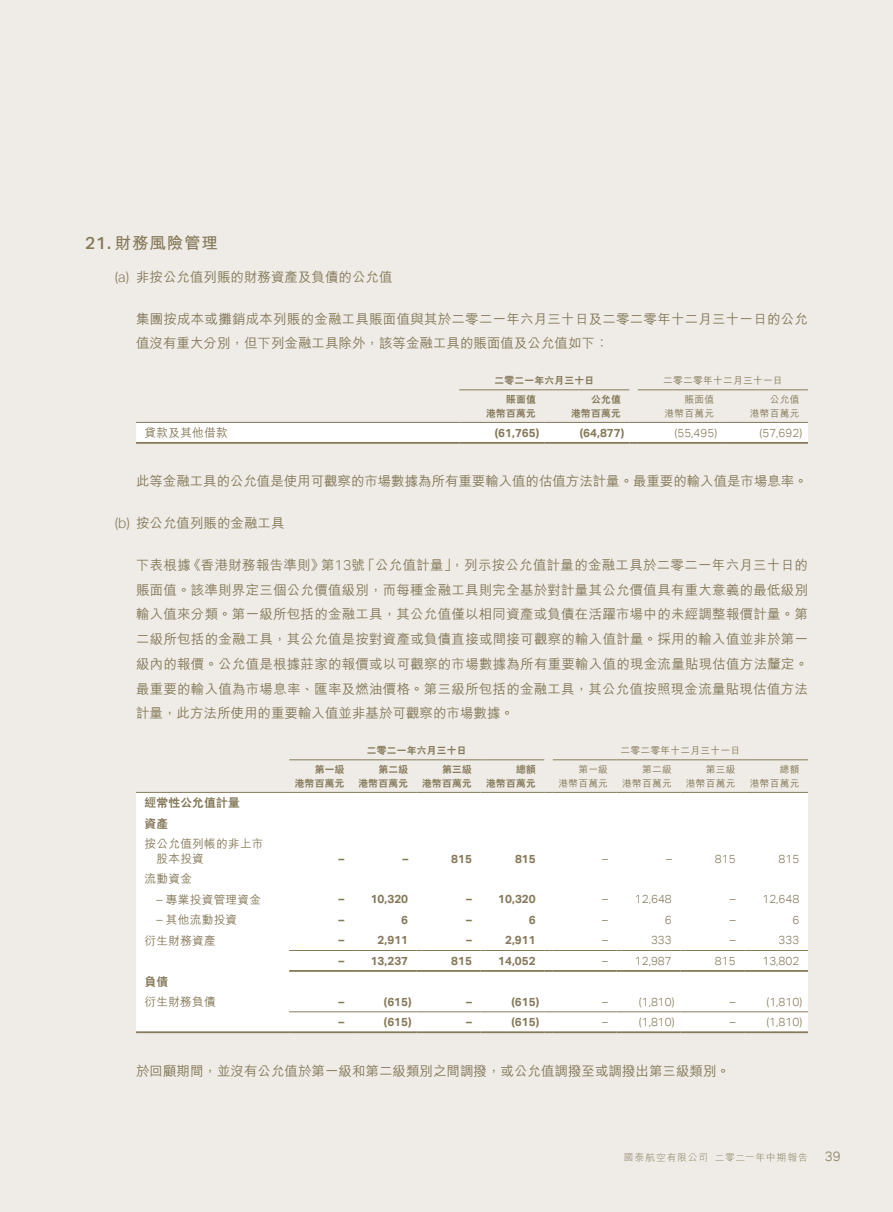
<style>
.page{position:relative;width:893px;height:1212px;background:#efece7}
.page>*{position:absolute;margin:0;border:0;box-sizing:border-box;transform-origin:0 0}
.t1{font:700 16.5px "M Hei HK";letter-spacing:.05em;color:#867a5b}
.t2{font:500 13.5px/24.8px "M Hei HK";color:#867a5b}
.t3{font:300 13.5px "Cathay Pacific";color:#867a5b}
.t4{font:300 11.7px "Cathay Pacific";color:#867a5b}
.t5{font:700 11.7px "Cathay Pacific";color:#867a5b}
.t6{font:500 11.7px/15px "M Hei HK";letter-spacing:.02em;color:#867a5b}
.t7{font:800 11.7px/20.4px "C Hei 2 HK";letter-spacing:.02em;color:#867a5b}
.t8{font:500 9.75px/14.1px "M Hei HK";letter-spacing:.025em;color:#867a5b;text-align:right}
.t9{font:800 9.75px/14.1px "C Hei 2 HK";letter-spacing:.025em;color:#867a5b;text-align:right}
.t10{font:300 9.75px "M Hei HK";letter-spacing:.09em;color:#867a5b}
.s1{font-family:"Cathay Pacific";font-weight:500;font-size:17.4px}
.s2{font-family:"Cathay Pacific";font-weight:300;font-size:14.25px}
.s3{font-family:"Cathay Pacific";font-weight:300;font-size:12.45px}
</style>
<div class="page">
<hr style="left:459px;top:390px;width:85px;height:1px;background:#867a5b">
<hr style="left:544px;top:390px;width:85px;height:1px;background:#867a5b">
<hr style="left:638px;top:390px;width:85px;height:1px;background:#867a5b">
<hr style="left:723px;top:390px;width:85px;height:1px;background:#867a5b">
<svg style="left:136px;top:422px;width:672px;height:22px;background:#f1f0ed"></svg>
<hr style="left:638px;top:442px;width:85px;height:2px;background:#867a5b">
<hr style="left:723px;top:442px;width:85px;height:2px;background:#867a5b">
<div style="left:136px;top:793px;width:672px;height:238px;background:#fff"></div>
<hr style="left:289px;top:759px;width:64px;height:1px;background:#867a5b">
<hr style="left:353px;top:759px;width:64px;height:1px;background:#867a5b">
<hr style="left:417px;top:759px;width:63px;height:1px;background:#867a5b">
<hr style="left:480px;top:759px;width:64px;height:1px;background:#867a5b">
<hr style="left:553px;top:759px;width:64px;height:1px;background:#867a5b">
<hr style="left:617px;top:759px;width:63px;height:1px;background:#867a5b">
<hr style="left:680px;top:759px;width:64px;height:1px;background:#867a5b">
<hr style="left:744px;top:759px;width:64px;height:1px;background:#867a5b">
<hr style="left:136px;top:792px;width:153px;height:1px;background:#867a5b">
<hr style="left:289px;top:792px;width:64px;height:1px;background:#867a5b">
<hr style="left:353px;top:792px;width:64px;height:1px;background:#867a5b">
<hr style="left:417px;top:792px;width:63px;height:1px;background:#867a5b">
<hr style="left:480px;top:792px;width:64px;height:1px;background:#867a5b">
<hr style="left:553px;top:792px;width:64px;height:1px;background:#867a5b">
<hr style="left:617px;top:792px;width:63px;height:1px;background:#867a5b">
<hr style="left:680px;top:792px;width:64px;height:1px;background:#867a5b">
<hr style="left:744px;top:792px;width:64px;height:1px;background:#867a5b">
<hr style="left:289px;top:950px;width:64px;height:1px;background:#867a5b">
<hr style="left:353px;top:950px;width:64px;height:1px;background:#867a5b">
<hr style="left:417px;top:950px;width:63px;height:1px;background:#867a5b">
<hr style="left:480px;top:950px;width:64px;height:1px;background:#867a5b">
<hr style="left:553px;top:950px;width:64px;height:1px;background:#867a5b">
<hr style="left:617px;top:950px;width:63px;height:1px;background:#867a5b">
<hr style="left:680px;top:950px;width:64px;height:1px;background:#867a5b">
<hr style="left:744px;top:950px;width:64px;height:1px;background:#867a5b">
<hr style="left:289px;top:1011px;width:64px;height:1px;background:#867a5b">
<hr style="left:353px;top:1011px;width:64px;height:1px;background:#867a5b">
<hr style="left:417px;top:1011px;width:63px;height:1px;background:#867a5b">
<hr style="left:480px;top:1011px;width:64px;height:1px;background:#867a5b">
<hr style="left:553px;top:1011px;width:64px;height:1px;background:#867a5b">
<hr style="left:617px;top:1011px;width:63px;height:1px;background:#867a5b">
<hr style="left:680px;top:1011px;width:64px;height:1px;background:#867a5b">
<hr style="left:744px;top:1011px;width:64px;height:1px;background:#867a5b">
<hr style="left:136px;top:1031px;width:153px;height:2px;background:#867a5b">
<hr style="left:289px;top:1031px;width:64px;height:2px;background:#867a5b">
<hr style="left:353px;top:1031px;width:64px;height:2px;background:#867a5b">
<hr style="left:417px;top:1031px;width:63px;height:2px;background:#867a5b">
<hr style="left:480px;top:1031px;width:64px;height:2px;background:#867a5b">
<svg style="left:544px;top:1031px;width:9px;height:2px"></svg>
<hr style="left:553px;top:1031px;width:64px;height:2px;background:#867a5b">
<hr style="left:617px;top:1031px;width:63px;height:2px;background:#867a5b">
<hr style="left:680px;top:1031px;width:64px;height:2px;background:#867a5b">
<hr style="left:744px;top:1031px;width:64px;height:2px;background:#867a5b">
<hr style="left:289px;top:970px;width:64px;height:2px;background:#867a5b">
<hr style="left:353px;top:970px;width:64px;height:2px;background:#867a5b">
<hr style="left:417px;top:970px;width:63px;height:2px;background:#867a5b">
<hr style="left:480px;top:970px;width:64px;height:2px;background:#867a5b">
<svg style="left:544px;top:970px;width:9px;height:2px"></svg>
<hr style="left:553px;top:970px;width:64px;height:2px;background:#867a5b">
<hr style="left:617px;top:970px;width:63px;height:2px;background:#867a5b">
<hr style="left:680px;top:970px;width:64px;height:2px;background:#867a5b">
<hr style="left:744px;top:970px;width:64px;height:2px;background:#867a5b">
<p class="t1" style="left:85px;top:231px;width:134px"><span class="s1">21.</span> 財務風險管理</p>
<p class="t2" style="left:115px;top:263px;width:279px"><span class="s2">(a)</span> 非按公允值列賬的財務資產及負債的公允值</p>
<p class="t2" style="left:136px;top:305px;width:673px">集團按成本或攤銷成本列賬的金融工具賬面值與其於二零二一年六月三十日及二零二零年十二月三十一日的公允值沒有重大分別，但下列金融工具除外，該等金融工具的賬面值及公允值如下：</p>
<p class="t9" style="left:494px;top:374px;width:101px">二零二一年六月三十日</p>
<p class="t8" style="left:663px;top:373px;width:121px">二零二零年十二月三十一日</p>
<p class="t9" style="left:486px;top:392px;width:51px">賬面值<br>港幣百萬元</p>
<p class="t9" style="left:571px;top:392px;width:51px">公允值<br>港幣百萬元</p>
<p class="t8" style="left:665px;top:391px;width:51px">賬面值<br>港幣百萬元</p>
<p class="t8" style="left:750px;top:391px;width:51px">公允值<br>港幣百萬元</p>
<p class="t6" style="left:145px;top:424px;width:85px">貸款及其他借款</p>
<p class="t5" style="left:495px;top:426px;width:46px">(61,765)</p>
<p class="t5" style="left:580px;top:426px;width:46px">(64,877)</p>
<p class="t4" style="left:675px;top:426px;width:44px">(55,495)</p>
<p class="t4" style="left:760px;top:426px;width:44px">(57,692)</p>
<p class="t2" style="left:136px;top:468px;width:673px">此等金融工具的公允值是使用可觀察的市場數據為所有重要輸入值的估值方法計量。最重要的輸入值是市場息率。</p>
<p class="t2" style="left:115px;top:510px;width:171px"><span class="s2">(b)</span> 按公允值列賬的金融工具</p>
<p class="t2" style="left:136px;top:551px;width:674px;text-align:justify">下表根據《香港財務報告準則》第<span class="s2">13</span>號「公允值計量」，列示按公允值計量的金融工具於二零二一年六月三十日的賬面值。該準則界定三個公允價值級別，而每種金融工具則完全基於對計量其公允價值具有重大意義的最低級別輸入值來分類。第一級所包括的金融工具，其公允值僅以相同資產或負債在活躍市場中的未經調整報價計量。第二級所包括的金融工具，其公允值是按對資產或負債直接或間接可觀察的輸入值計量。採用的輸入值並非於第一級內的報價。公允值是根據莊家的報價或以可觀察的市場數據為所有重要輸入值的現金流量貼現估值方法釐定。最重要的輸入值為市場息率、匯率及燃油價格。第三級所包括的金融工具，其公允值按照現金流量貼現估值方法計量，此方法所使用的重要輸入值並非基於可觀察的市場數據。</p>
<p class="t9" style="left:367px;top:743px;width:101px">二零二一年六月三十日</p>
<p class="t8" style="left:620px;top:743px;width:121px">二零二零年十二月三十一日</p>
<p class="t9" style="left:295px;top:762px;width:51px">第一級<br>港幣百萬元</p>
<p class="t9" style="left:358px;top:762px;width:51px">第二級<br>港幣百萬元</p>
<p class="t9" style="left:422px;top:762px;width:51px">第三級<br>港幣百萬元</p>
<p class="t9" style="left:486px;top:762px;width:51px">總額<br>港幣百萬元</p>
<p class="t8" style="left:558px;top:761px;width:51px">第一級<br>港幣百萬元</p>
<p class="t8" style="left:622px;top:761px;width:51px">第二級<br>港幣百萬元</p>
<p class="t8" style="left:686px;top:761px;width:51px">第三級<br>港幣百萬元</p>
<p class="t8" style="left:750px;top:761px;width:51px">總額<br>港幣百萬元</p>
<p class="t7" style="left:145px;top:792px;width:97px">經常性公允值計量資產</p>
<p class="t6" style="left:157px;top:835px;width:109px;text-indent:-12px">按公允值列帳的非上市股本投資</p>
<p class="t5" style="left:339px;top:852px;width:7px">–</p>
<p class="t5" style="left:402px;top:852px;width:7px">–</p>
<p class="t5" style="left:451px;top:852px;width:22px">815</p>
<p class="t5" style="left:515px;top:852px;width:22px">815</p>
<p class="t4" style="left:602px;top:852px;width:7px">–</p>
<p class="t4" style="left:666px;top:852px;width:7px">–</p>
<p class="t4" style="left:715px;top:852px;width:22px">815</p>
<p class="t4" style="left:779px;top:852px;width:22px">815</p>
<p class="t6" style="left:145px;top:870px;width:49px">流動資金</p>
<p class="t6" style="left:156px;top:891px;width:106px"><span class="s3">–</span> 專業投資管理資金</p>
<p class="t5" style="left:339px;top:892px;width:71px">– 10,320</p>
<p class="t5" style="left:466px;top:892px;width:71px">– 10,320</p>
<p class="t4" style="left:602px;top:892px;width:71px">– 12,648</p>
<p class="t4" style="left:730px;top:892px;width:71px">– 12,648</p>
<p class="t6" style="left:156px;top:911px;width:82px"><span class="s3">–</span> 其他流動投資</p>
<p class="t5" style="left:339px;top:913px;width:7px">–</p>
<p class="t5" style="left:401px;top:913px;width:8px">6</p>
<p class="t5" style="left:466px;top:913px;width:7px">–</p>
<p class="t5" style="left:529px;top:913px;width:8px">6</p>
<p class="t4" style="left:602px;top:913px;width:7px">–</p>
<p class="t4" style="left:665px;top:913px;width:8px">6</p>
<p class="t4" style="left:730px;top:913px;width:7px">–</p>
<p class="t4" style="left:792px;top:913px;width:8px">6</p>
<p class="t6" style="left:145px;top:932px;width:73px">衍生財務資產</p>
<p class="t5" style="left:339px;top:933px;width:7px">–</p>
<p class="t5" style="left:378px;top:933px;width:32px">2,911</p>
<p class="t5" style="left:466px;top:933px;width:7px">–</p>
<p class="t5" style="left:505px;top:933px;width:32px">2,911</p>
<p class="t4" style="left:602px;top:933px;width:7px">–</p>
<p class="t4" style="left:651px;top:933px;width:22px">333</p>
<p class="t4" style="left:730px;top:933px;width:7px">–</p>
<p class="t4" style="left:779px;top:933px;width:22px">333</p>
<p class="t5" style="left:339px;top:954px;width:71px">– 13,237</p>
<p class="t5" style="left:451px;top:954px;width:22px">815</p>
<p class="t5" style="left:498px;top:954px;width:39px">14,052</p>
<p class="t4" style="left:602px;top:954px;width:71px">– 12,987</p>
<p class="t4" style="left:715px;top:954px;width:22px">815</p>
<p class="t4" style="left:762px;top:954px;width:38px">13,802</p>
<p class="t7" style="left:145px;top:971px;width:25px">負債</p>
<p class="t6" style="left:145px;top:993px;width:73px">衍生財務負債</p>
<p class="t5" style="left:339px;top:995px;width:7px">–</p>
<p class="t5" style="left:384px;top:995px;width:29px">(615)</p>
<p class="t5" style="left:466px;top:995px;width:7px">–</p>
<p class="t5" style="left:511px;top:995px;width:29px">(615)</p>
<p class="t4" style="left:602px;top:995px;width:7px">–</p>
<p class="t4" style="left:639px;top:995px;width:37px">(1,810)</p>
<p class="t4" style="left:730px;top:995px;width:7px">–</p>
<p class="t4" style="left:766px;top:995px;width:37px">(1,810)</p>
<p class="t5" style="left:338px;top:1015px;width:7px">–</p>
<p class="t5" style="left:384px;top:1015px;width:29px">(615)</p>
<p class="t5" style="left:466px;top:1015px;width:7px">–</p>
<p class="t5" style="left:511px;top:1015px;width:29px">(615)</p>
<p class="t4" style="left:602px;top:1015px;width:7px">–</p>
<p class="t4" style="left:639px;top:1015px;width:37px">(1,810)</p>
<p class="t4" style="left:730px;top:1015px;width:7px">–</p>
<p class="t4" style="left:766px;top:1015px;width:37px">(1,810)</p>
<p class="t2" style="left:136px;top:1057px;width:595px">於回顧期間，並沒有公允值於第一級和第二級類別之間調撥，或公允值調撥至或調撥出第三級類別。</p>
<p class="t10" style="left:624px;top:1152px;width:186px">國泰航空有限公司 二零二一年中期報告</p>
<p class="t3" style="left:825px;top:1148px;width:17px">39</p>
</div>
